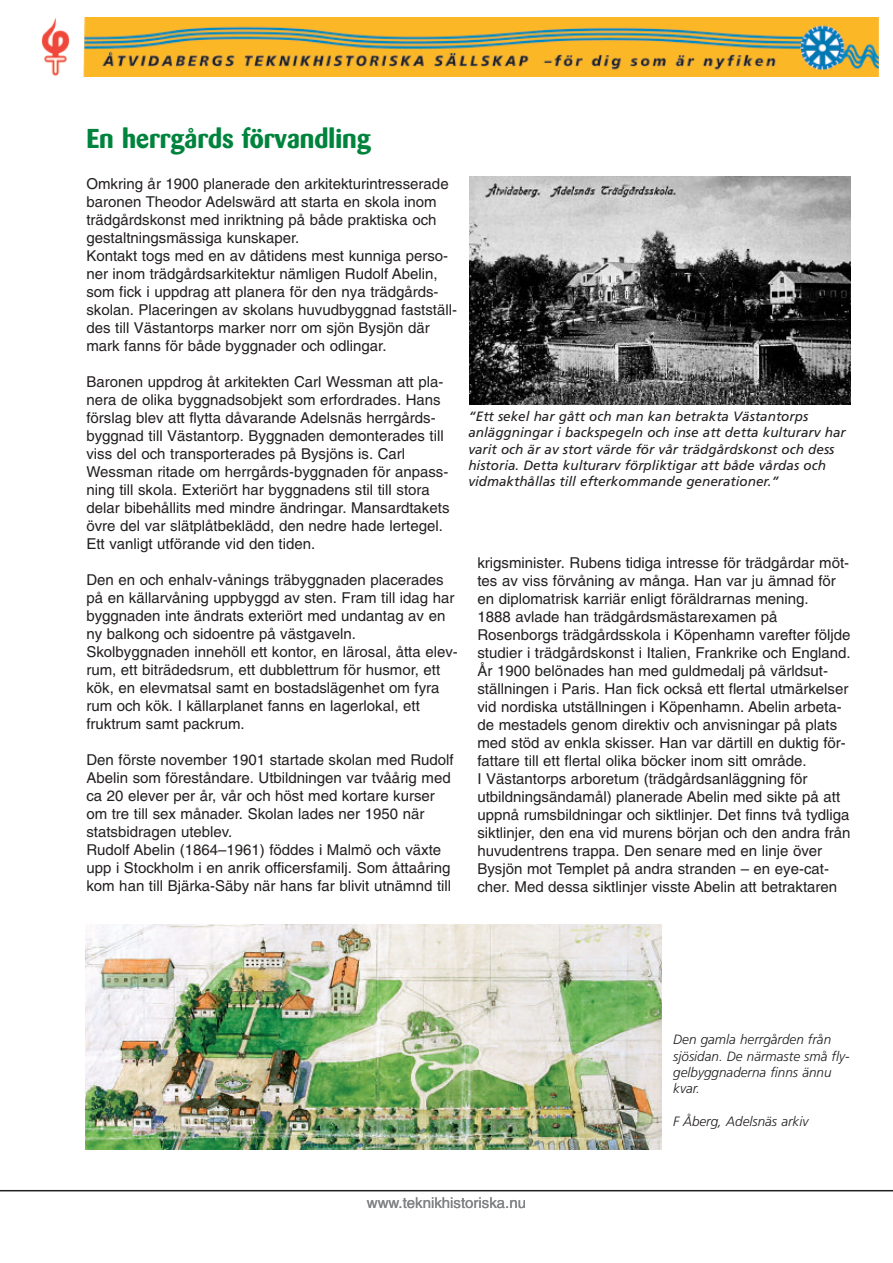
<style>
.page{position:relative;width:893px;height:1263px;background:#fff}
.page>*{position:absolute;margin:0;border:0;box-sizing:border-box;transform-origin:0 0}
.t1{font:700 27px "Barmeno";color:#00843d}
.t2{font:15px/18px "Helvetica";color:#231f20}
.t3{font:15px "Helvetica";color:#808285}
.t4{font:italic 13.5px/16.2px "Frutiger";color:#231f20}
.t5{font:italic 300 13.5px/16.2px "Frutiger";color:#231f20}
</style>
<div class="page">
<img style="left:41px;top:17px;width:837px;height:60px">
<hr style="left:0;top:1190px;width:893px;height:1px;background:#231f20">
<img style="left:469px;top:177px;width:381px;height:228px">
<img style="left:85px;top:925px;width:577px;height:225px">
<h1 class="t1" style="left:86px;top:125px;width:286px">En herrgårds förvandling</h1>
<p class="t2" style="left:86px;top:176px;width:372px">Omkring år 1900 planerade den arkitekturintresserade baronen Theodor Adelswärd att starta en skola inom trädgårdskonst med inriktning på både praktiska och gestaltningsmässiga kunskaper.<br>Kontakt togs med en av dåtidens mest kunniga perso&shy;ner inom trädgårdsarkitektur nämligen Rudolf Abelin, som fick i uppdrag att planera för den nya trädgårds&shy;skolan. Placeringen av skolans huvudbyggnad fastställ&shy;des till Västantorps marker norr om sjön Bysjön där mark fanns för både byggnader och odlingar.</p>
<p class="t2" style="left:86px;top:374px;width:365px">Baronen uppdrog åt arkitekten Carl Wessman att pla&shy;nera de olika byggnadsobjekt som erfordrades. Hans förslag blev att flytta dåvarande Adelsnäs herrgårds&shy;byggnad till Västantorp. Byggnaden demonterades till viss del och transporterades på Bysjöns is. Carl Wessman ritade om herrgårds-byggnaden för anpass&shy;ning till skola. Exteriört har byggnadens stil till stora delar bibehållits med mindre ändringar. Mansardtakets övre del var slätplåtbeklädd, den nedre hade lertegel.<br>Ett vanligt utförande vid den tiden.</p>
<p class="t2" style="left:86px;top:572px;width:373px">Den en och enhalv-vånings träbyggnaden placerades på en källarvåning uppbyggd av sten. Fram till idag har byggnaden inte ändrats exteriört med undantag av en ny balkong och sidoentre på västgaveln.<br>Skolbyggnaden innehöll ett kontor, en lärosal, åtta elev&shy;rum, ett biträdedsrum, ett dubblettrum för husmor, ett kök, en elevmatsal samt en bostadslägenhet om fyra rum och kök. I källarplanet fanns en lagerlokal, ett fruktrum samt packrum.</p>
<p class="t2" style="left:86px;top:752px;width:369px">Den förste november 1901 startade skolan med Rudolf Abelin som föreståndare. Utbildningen var tvåårig med ca 20 elever per år, vår och höst med kortare kurser om tre till sex månader. Skolan lades ner 1950 när statsbidragen uteblev.<br>Rudolf Abelin (1864–1961) föddes i Malmö och växte upp i Stockholm i en anrik officersfamilj. Som åttaåring kom han till Bjärka-Säby när hans far blivit utnämnd till</p>
<p class="t4" style="left:468px;top:409px;width:379px">“Ett sekel har gått och man kan betrakta Västantorps anläggningar i backspegeln och inse att detta kulturarv har varit och är av stort värde för vår trädgårdskonst och dess historia. Detta kulturarv förpliktigar att både vårdas och vidmakthållas till efterkommande generationer.”</p>
<p class="t2" style="left:477px;top:555px;width:375px">krigsminister. Rubens tidiga intresse för trädgårdar möt&shy;tes av viss förvåning av många. Han var ju ämnad för en diplomatrisk karriär enligt föräldrarnas mening.<br>1888 avlade han trädgårdsmästarexamen på Rosenborgs trädgårdsskola i Köpenhamn varefter följde studier i trädgårdskonst i Italien, Frankrike och England.<br>År 1900 belönades han med guldmedalj på världsut&shy;ställningen i Paris. Han fick också ett flertal utmärkelser vid nordiska utställningen i Köpenhamn. Abelin arbeta&shy;de mestadels genom direktiv och anvisningar på plats med stöd av enkla skisser. Han var därtill en duktig för&shy;fattare till ett flertal olika böcker inom sitt område.<br>I Västantorps arboretum (trädgårdsanläggning för utbildningsändamål) planerade Abelin med sikte på att uppnå rumsbildningar och siktlinjer. Det finns två tydliga siktlinjer, den ena vid murens början och den andra från huvudentrens trappa. Den senare med en linje över Bysjön mot Templet på andra stranden – en eye-cat&shy;cher. Med dessa siktlinjer visste Abelin att betraktaren</p>
<p class="t5" style="left:673px;top:1033px;width:178px">Den gamla herrgården från sjösidan. De närmaste små fly&shy;gelbyggnaderna finns ännu kvar.</p>
<p class="t5" style="left:673px;top:1114px;width:137px">F Åberg, Adelsnäs arkiv</p>
<p class="t3" style="left:367px;top:1197px;width:161px">www.teknikhistoriska.nu</p>
</div>
